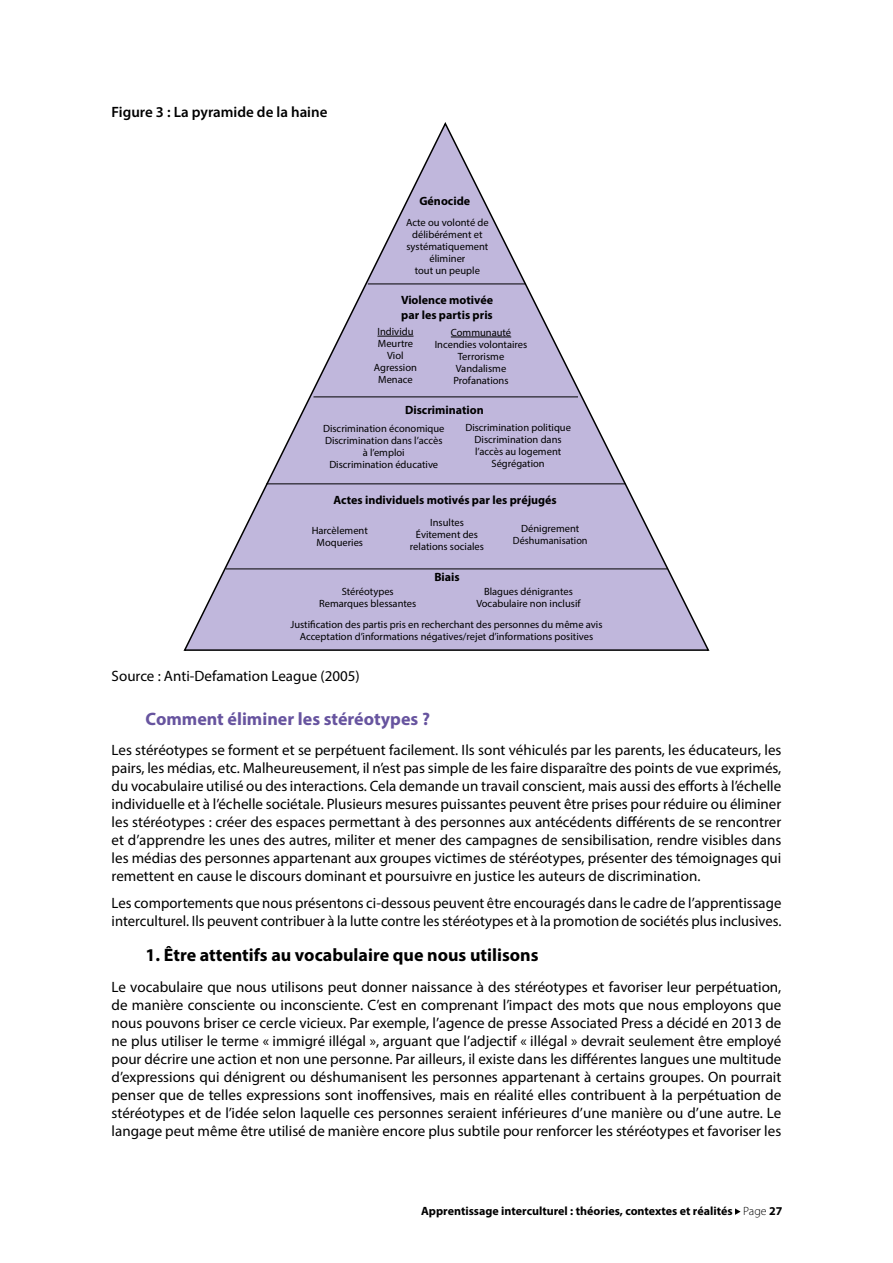
<style>
.page{position:relative;width:893px;height:1263px;background:#fff}
.page>*{position:absolute;margin:0;border:0;box-sizing:border-box;transform-origin:0 0}
.t1{font:700 18px "Myriad Pro";color:#000}
.t2{font:700 18px "Myriad Pro";color:#67549f}
.t3{font:15px/18px "Myriad Pro";color:#000;text-align:justify}
.t4{font:600 15px "Myriad Pro";color:#000}
.t5{font:700 12px/15px "Myriad Pro";color:#000}
.t6{font:10.5px/12px "Myriad Pro";color:#000;text-align:center}
.s1{font-weight:300}
</style>
<div class="page">
<svg style="left:735px;top:1208px;width:6px;height:7px"></svg>
<svg style="left:183px;top:122px;width:527px;height:529px"></svg>
<hr style="left:368px;top:284px;width:158px;height:1px;background:#000">
<hr style="left:313px;top:396px;width:265px;height:1px;background:#000">
<hr style="left:266px;top:483px;width:360px;height:1px;background:#000">
<hr style="left:226px;top:568px;width:441px;height:1px;background:#000">
<hr style="left:377px;top:336px;width:36px;height:1px;background:#000">
<hr style="left:451px;top:337px;width:60px;height:1px;background:#000">
<p class="t4" style="left:112px;top:102px;width:217px">Figure 3 : La pyramide de la haine</p>
<p class="t5" style="left:419px;top:193px;width:52px">Génocide</p>
<p class="t6" style="left:406px;top:217px;width:84px">Acte ou volonté de délibérément et systématiquement éliminer<br>tout un peuple</p>
<p class="t5" style="left:401px;top:292px;width:94px">Violence motivée par les partis pris</p>
<p class="t6" style="left:374px;top:325px;width:45px">Individu<br>Meurtre<br>Viol<br>Agression<br>Menace</p>
<p class="t6" style="left:435px;top:326px;width:94px">Communauté<br>Incendies volontaires<br>Terrorisme<br>Vandalisme<br>Profanations</p>
<p class="t5" style="left:405px;top:402px;width:80px">Discrimination</p>
<p class="t6" style="left:323px;top:422px;width:123px">Discrimination économique<br>Discrimination dans l’accès à l’emploi<br>Discrimination éducative</p>
<p class="t6" style="left:465px;top:421px;width:107px">Discrimination politique<br>Discrimination dans l’accès au logement<br>Ségrégation</p>
<p class="t5" style="left:333px;top:492px;width:225px">Actes individuels motivés par les préjugés</p>
<p class="t6" style="left:410px;top:517px;width:76px">Insultes<br>Évitement des relations sociales</p>
<p class="t6" style="left:513px;top:522px;width:76px">Dénigrement<br>Déshumanisation</p>
<p class="t6" style="left:312px;top:524px;width:58px">Harcèlement<br>Moqueries</p>
<p class="t6" style="left:319px;top:585px;width:99px">Stéréotypes<br>Remarques blessantes</p>
<p class="t6" style="left:476px;top:585px;width:106px">Blagues dénigrantes<br>Vocabulaire non inclusif</p>
<p class="t6" style="left:290px;top:618px;width:314px">Justification des partis pris en recherchant des personnes du même avis<br>Acceptation d’informations négatives/rejet d’informations positives</p>
<p class="t5" style="left:434px;top:569px;width:27px">Biais</p>
<p class="t3" style="left:112px;top:667px;width:250px">Source : Anti-Defamation League (2005)</p>
<p class="t2" style="left:146px;top:707px;width:286px">Comment éliminer les stéréotypes ?</p>
<p class="t3" style="left:112px;top:741px;width:671px">Les stéréotypes se forment et se perpétuent facilement. Ils sont véhiculés par les parents, les éducateurs, les pairs, les médias, etc. Malheureusement, il n’est pas simple de les faire disparaître des points de vue exprimés, du vocabulaire utilisé ou des interactions. Cela demande un travail conscient, mais aussi des efforts à l’échelle individuelle et à l’échelle sociétale. Plusieurs mesures puissantes peuvent être prises pour réduire ou éliminer les stéréotypes : créer des espaces permettant à des personnes aux antécédents différents de se rencontrer et d’apprendre les unes des autres, militer et mener des campagnes de sensibilisation, rendre visibles dans les médias des personnes appartenant aux groupes victimes de stéréotypes, présenter des témoignages qui remettent en cause le discours dominant et poursuivre en justice les auteurs de discrimination.</p>
<p class="t3" style="left:112px;top:893px;width:671px">Les comportements que nous présentons ci-dessous peuvent être encouragés dans le cadre de l’apprentissage interculturel. Ils peuvent contribuer à la lutte contre les stéréotypes et à la promotion de sociétés plus inclusives.</p>
<p class="t1" style="left:146px;top:943px;width:394px">1. Être attentifs au vocabulaire que nous utilisons</p>
<p class="t3" style="left:112px;top:977px;width:671px">Le vocabulaire que nous utilisons peut donner naissance à des stéréotypes et favoriser leur perpétuation, de manière consciente ou inconsciente. C’est en comprenant l’impact des mots que nous employons que nous pouvons briser ce cercle vicieux. Par exemple, l’agence de presse Associated Press a décidé en 2013 de ne plus utiliser le terme « immigré illégal », arguant que l’adjectif « illégal » devrait seulement être employé pour décrire une action et non une personne. Par ailleurs, il existe dans les différentes langues une multitude d’expressions qui dénigrent ou déshumanisent les personnes appartenant à certains groupes. On pourrait penser que de telles expressions sont inoffensives, mais en réalité elles contribuent à la perpétuation de stéréotypes et de l’idée selon laquelle ces personnes seraient inférieures d’une manière ou d’une autre. Le langage peut même être utilisé de manière encore plus subtile pour renforcer les stéréotypes et favoriser les</p>
<p class="t5" style="left:421px;top:1203px;width:363px">Apprentissage interculturel : théories, contextes et réalités <span class="s1">Page</span> 27</p>
</div>
